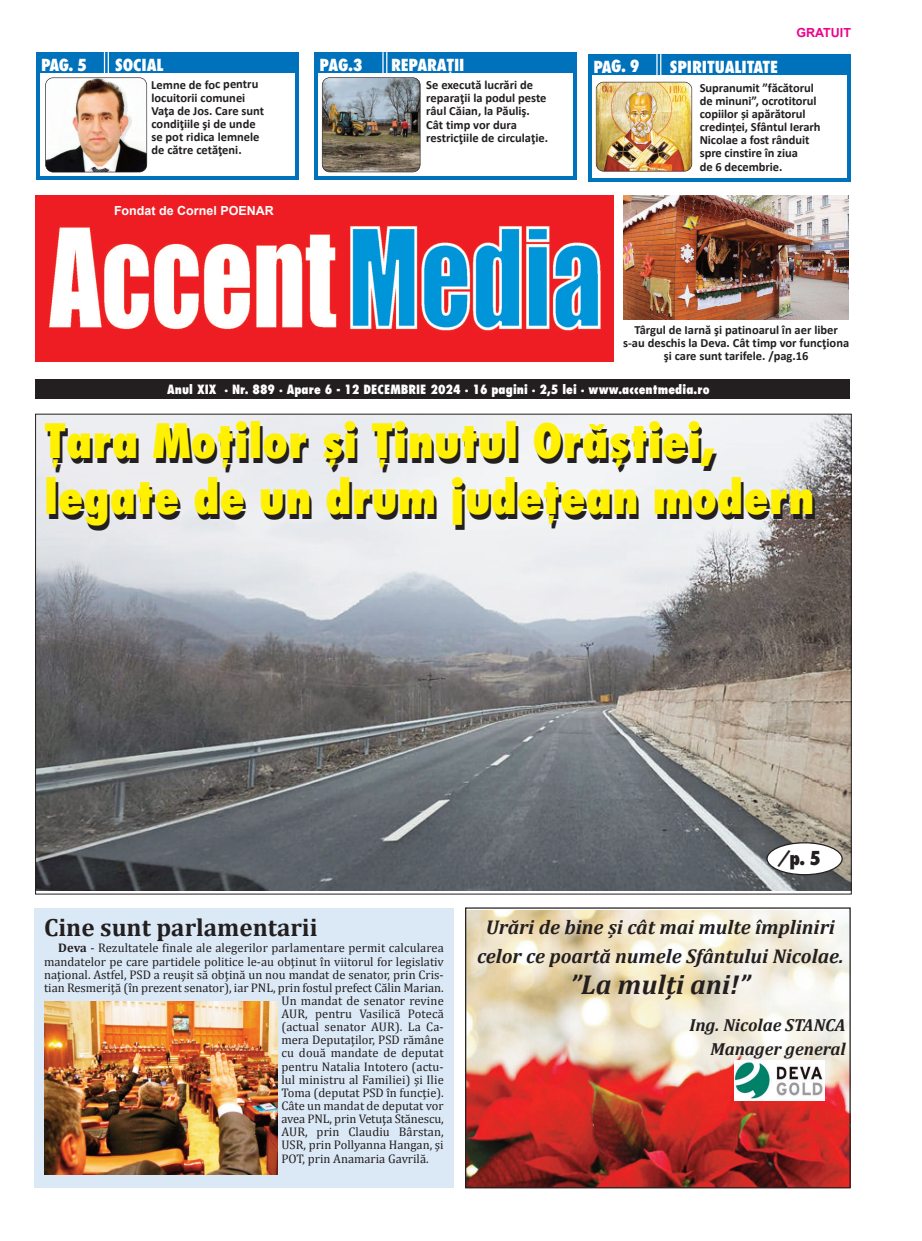
<style>
.page{position:relative;width:922px;height:1241px;background:#fff}
.page>*{position:absolute;margin:0;border:0;box-sizing:border-box;transform-origin:0 0}
.t1{font:800 46.25px/55.5px "Fujiyama";color:#fff101}
.t2{font:italic 700 27.5px "Cambria";color:#231f20}
.t3{font:700 25px "Cambria";color:#231f20}
.t4{font:italic 700 20px/28.8px "Cambria";color:#231f20;text-align:center}
.t5{font:800 18.75px "Fujiyama";color:#231f20}
.t6{font:italic 700 17.5px/23.8px "Cambria";color:#231f20;text-align:right}
.t7{font:800 16.25px "Fujiyama";letter-spacing:-.01em;color:#fff}
.t8{font:12.5px "Cambria";color:#231f20}
.t9{font:700 12.5px/13.1px "Calibri";letter-spacing:-.005em;color:#231f20}
.t10{font:800 12.5px "Fujiyama";letter-spacing:.005em;color:#fff}
.t11{font:700 12.5px "Arial";color:#fff}
.t12{font:700 12.5px "Arial";color:#ed028c}
.s1{font-weight:700}
</style>
<div class="page">
<div style="left:35px;top:908px;width:419px;height:279px;background:#dbe8f6"></div>
<img style="left:37px;top:416px;width:812px;height:474px">
<div style="left:36px;top:379px;width:813px;height:20px;background:#231f20"></div>
<img style="left:36px;top:195px;width:577px;height:167px">
<div style="left:36px;top:52px;width:262px;height:128px;background:#0072bc"></div>
<div style="left:40px;top:73px;width:254px;height:102px;background:#fff"></div>
<img style="left:46px;top:78px;width:101px;height:94px;border-radius:7px">
<div style="left:45px;top:77px;width:102px;height:95px;border:1px solid #231f20;border-radius:8px"></div>
<svg style="left:104px;top:52px;width:5px;height:21px"></svg>
<div style="left:314px;top:52px;width:262px;height:128px;background:#0072bc"></div>
<div style="left:319px;top:73px;width:253px;height:102px;background:#fff"></div>
<img style="left:322px;top:78px;width:98px;height:94px;border-radius:7px">
<div style="left:322px;top:77px;width:98px;height:95px;border:1px solid #231f20;border-radius:8px"></div>
<svg style="left:382px;top:52px;width:5px;height:21px"></svg>
<div style="left:588px;top:54px;width:262px;height:128px;background:#0072bc"></div>
<div style="left:592px;top:75px;width:254px;height:102px;background:#fff"></div>
<img style="left:596px;top:82px;width:95px;height:89px;border-radius:7px">
<div style="left:595px;top:82px;width:97px;height:89px;border:1px solid #231f20;border-radius:8px"></div>
<svg style="left:656px;top:54px;width:5px;height:21px"></svg>
<svg style="left:766px;top:842px;width:76px;height:33px"></svg>
<img style="left:623px;top:195px;width:225px;height:124px">
<img style="left:467px;top:910px;width:381px;height:276px">
<div style="left:465px;top:907px;width:385px;height:281px;border:1px solid #231f20"></div>
<img style="left:733px;top:1059px;width:91px;height:41px">
<img style="left:44px;top:1001px;width:234px;height:172px">
<p class="t7" style="left:41px;top:54px;width:47px">Pag. 5</p>
<p class="t7" style="left:115px;top:54px;width:50px">sOcial</p>
<p class="t9" style="left:151px;top:79px;width:114px">Lemne de foc pentru locuitorii comunei<br>Vaţa de Jos. Care sunt condiţiile şi de unde se pot ridica lemnele de către cetăţeni.</p>
<p class="t11" style="left:114px;top:204px;width:161px">Fondat de Cornel POENAR</p>
<p class="t7" style="left:319px;top:54px;width:45px">Pag.3</p>
<p class="t7" style="left:391px;top:54px;width:75px">reParaŢii</p>
<p class="t9" style="left:426px;top:79px;width:123px">Se execută lucrări de reparaţii la podul peste râul Căian, la Păuliş.<br>Cât timp vor dura restricţiile de circulaţie.</p>
<p class="t12" style="left:796px;top:26px;width:56px">GRATUIT</p>
<p class="t7" style="left:593px;top:56px;width:47px">Pag. 9</p>
<p class="t7" style="left:669px;top:56px;width:110px">sPiritualitate</p>
<p class="t9" style="left:699px;top:82px;width:122px">Supranumit ”făcătorul de minuni”, ocrotitorul copiilor și apărătorul credinței, Sfântul Ierarh<br>Nicolae a fost rânduit spre cinstire în ziua<br>de 6 decembrie.</p>
<p class="t9" style="left:623px;top:324px;width:227px;text-align:center">Târgul de Iarnă şi patinoarul în aer liber s-au deschis la Deva. Cât timp vor funcţiona şi care sunt tarifele. /pag.16</p>
<p class="t10" style="left:167px;top:381px;width:543px">anul XiX • Nr. 889 • apare 6 - 12 DeceMBrie 2024 • 16 pagini • 2,5 lei • www.accentmedia.ro</p>
<p class="t1" style="left:44px;top:412px;width:772px">Ţara Moţilor şi Ţinutul Orăştiei, legate de un drum judeţean modern</p>
<p class="t3" style="left:44px;top:911px;width:275px">Cine sunt parlamentarii</p>
<p class="t8" style="left:58px;top:940px;width:387px"><span class="s1">Deva</span> - Rezultatele finale ale alegerilor parlamentare permit calcularea</p>
<p class="t8" style="left:44px;top:953px;width:401px">mandatelor pe care partidele politice le-au obţinut în viitorul for legislativ</p>
<p class="t8" style="left:44px;top:966px;width:401px">naţional. Astfel, PSD a reuşit să obţină un nou mandat de senator, prin Cris-</p>
<p class="t8" style="left:44px;top:979px;width:401px">tian Resmeriţă (în prezent senator), iar PNL, prin fostul prefect Călin Marian.</p>
<p class="t8" style="left:281px;top:992px;width:164px">Un mandat de senator revine</p>
<p class="t8" style="left:281px;top:1005px;width:164px">AUR, pentru Vasilică Potecă</p>
<p class="t8" style="left:281px;top:1019px;width:164px">(actual senator AUR). La Ca-</p>
<p class="t8" style="left:281px;top:1032px;width:164px">mera Deputaţilor, PSD rămâne</p>
<p class="t8" style="left:281px;top:1045px;width:164px">cu două mandate de deputat</p>
<p class="t8" style="left:281px;top:1058px;width:164px">pentru Natalia Intotero (actu-</p>
<p class="t8" style="left:281px;top:1071px;width:164px">lul ministru al Familiei) şi Ilie</p>
<p class="t8" style="left:281px;top:1084px;width:164px">Toma (deputat PSD în funcţie).</p>
<p class="t8" style="left:281px;top:1097px;width:164px">Câte un mandat de deputat vor</p>
<p class="t8" style="left:281px;top:1110px;width:164px">avea PNL, prin Vetuţa Stănescu,</p>
<p class="t8" style="left:281px;top:1124px;width:164px">AUR, prin Claudiu Bârstan,</p>
<p class="t8" style="left:281px;top:1137px;width:164px">USR, prin Pollyanna Hangan, şi</p>
<p class="t8" style="left:281px;top:1150px;width:149px">POT, prin Anamaria Gavrilă.</p>
<p class="t5" style="left:777px;top:845px;width:45px">/p. 5</p>
<p class="t4" style="left:477px;top:912px;width:368px">Urări de bine și cât mai multe împliniri celor ce poartă numele Sfântului Nicolae.</p>
<p class="t2" style="left:570px;top:967px;width:181px">”La mulți ani!”</p>
<p class="t6" style="left:689px;top:1012px;width:158px">Ing. Nicolae STANCA<br>Manager general</p>
</div>
